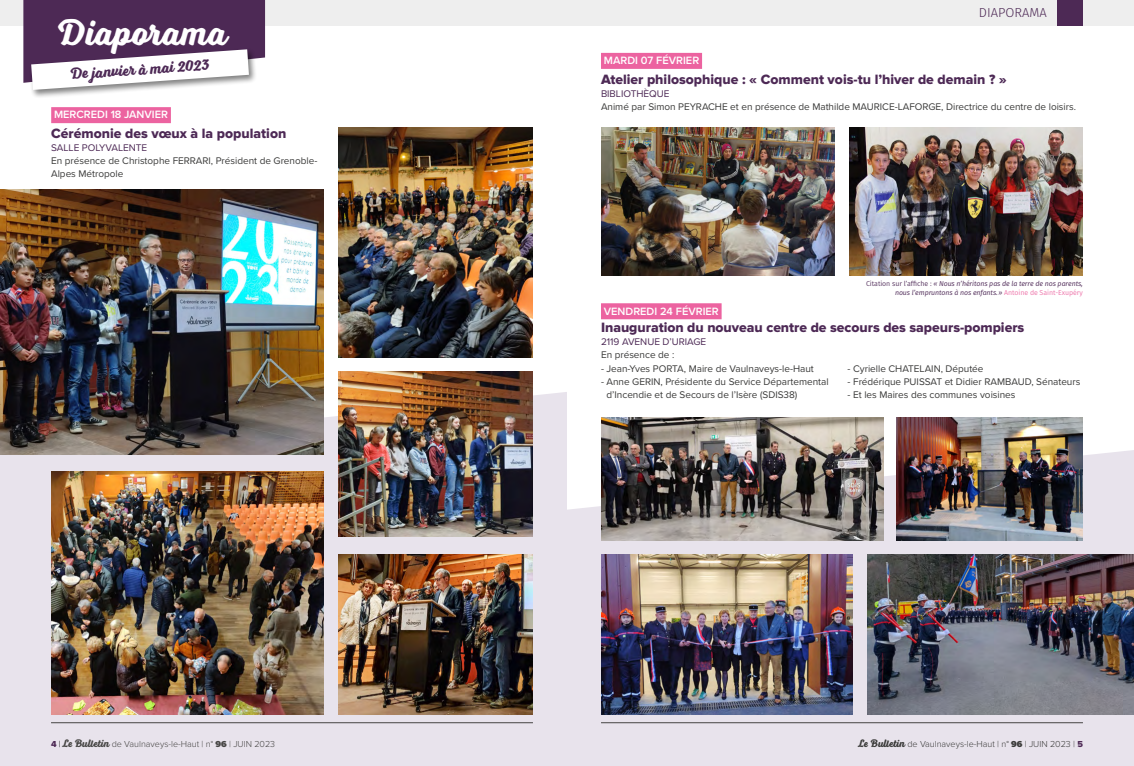
<style>
.page{position:relative;width:1134px;height:766px;background:#fff}
.page>*{position:absolute;margin:0;border:0;box-sizing:border-box;transform-origin:0 0}
.t1{font:700 37.2px "Voltage";color:#fff}
.t2{font:700 16px "Voltage";color:#4d2955}
.t3{font:14px "Proxima Nova Extrabld";color:#4d2955}
.t4{font:300 13px "Fira Sans";color:#4d2955}
.t5{font:600 11px "Proxima Nova";color:#fff}
.t6{font:10px/13px "Proxima Nova";color:#3b3b3a}
.t7{font:10px "Proxima Nova";color:#4d2955}
.t8{font:300 9px "Proxima Nova";color:#464544}
.t9{font:300 9px "Proxima Nova";color:#3b3b3a}
.t10{font:italic 7px/9px "Fira Sans";letter-spacing:-.01em;color:#5b3963;text-align:right}
.s1{font-family:"Proxima Nova Extrabld";font-weight:400;color:#4d2955}
.s2{color:#000}
.s3{font-family:"Voltage";font-weight:700;font-size:11px}
.s4{font-weight:900}
.s5{font-style:normal}
.s6{font-style:normal;color:#ee76ab}
</style>
<div class="page">
<div style="left:0;top:392px;width:567px;height:373px;background:#e8e3ec"></div>
<svg style="left:567px;top:450px;width:567px;height:315px;background:#e6e1ea"></svg>
<hr style="left:51px;top:722px;width:482px;height:1px;background:#464544">
<hr style="left:601px;top:722px;width:482px;height:1px;background:#464544">
<div style="left:0;top:0;width:1134px;height:26px;background:#eee"></div>
<div style="left:1057px;top:0;width:26px;height:26px;background:#4d2955"></div>
<div style="left:29px;top:47px;width:228px;height:51px;background:#000;opacity:.5"></div>
<svg style="left:23px;top:0;width:242px;height:90px"></svg>
<div style="left:51px;top:107px;width:120px;height:16px;background:#ec63a0"></div>
<div style="left:601px;top:53px;width:101px;height:16px;background:#ec63a0"></div>
<img style="left:338px;top:127px;width:195px;height:230px">
<img style="left:338px;top:371px;width:195px;height:165px">
<img style="left:601px;top:127px;width:234px;height:148px">
<img style="left:849px;top:127px;width:234px;height:148px">
<img style="left:51px;top:471px;width:272px;height:243px">
<img style="left:0;top:189px;width:323px;height:265px">
<div style="left:601px;top:303px;width:121px;height:16px;background:#ec63a0"></div>
<img style="left:338px;top:554px;width:195px;height:160px">
<img style="left:867px;top:554px;width:267px;height:160px">
<img style="left:601px;top:418px;width:282px;height:122px">
<img style="left:601px;top:554px;width:252px;height:160px">
<img style="left:897px;top:418px;width:186px;height:122px">
<h1 class="t1" style="left:58px;top:10px;width:171px">Diaporama</h1>
<h2 class="t2" style="left:70px;top:64px;width:140px;rotate:-4deg">De janvier à mai 2023</h2>
<p class="t5" style="left:54px;top:107px;width:116px">MERCREDI 18 JANVIER</p>
<h3 class="t3" style="left:51px;top:125px;width:237px">Cérémonie des vœux à la population</h3>
<p class="t7" style="left:51px;top:140px;width:98px">SALLE POLYVALENTE</p>
<p class="t6" style="left:51px;top:154px;width:268px">En présence de Christophe FERRARI, Président de Grenoble-<br>Alpes Métropole</p>
<p class="t8" style="left:51px;top:738px;width:226px"><span class="s1">4</span> <span class="s2">|</span> <span class="s3">Le Bulletin</span> de Vaulnaveys-le-Haut | n° <span class="s4">96</span> | JUIN 2023</p>
<h3 class="t4" style="left:979px;top:4px;width:70px">DIAPORAMA</h3>
<p class="t5" style="left:604px;top:52px;width:97px">MARDI 07 FÉVRIER</p>
<h3 class="t3" style="left:601px;top:71px;width:407px">Atelier philosophique : « Comment vois-tu l’hiver de demain ? »</h3>
<p class="t7" style="left:601px;top:86px;width:70px">BIBLIOTHÈQUE</p>
<p class="t6" style="left:601px;top:100px;width:476px">Animé par Simon PEYRACHE et en présence de Mathilde MAURICE-LAFORGE, Directrice du centre de loisirs.</p>
<p class="t10" style="left:866px;top:279px;width:218px"><span class="s5">Citation sur l’affiche :</span> « Nous n’héritons pas de la terre de nos parents, nous l’empruntons à nos enfants.» <span class="s6">Antoine de Saint-Exupéry</span></p>
<p class="t5" style="left:604px;top:302px;width:116px">VENDREDI 24 FÉVRIER</p>
<h3 class="t3" style="left:601px;top:319px;width:425px">Inauguration du nouveau centre de secours des sapeurs-pompiers</h3>
<p class="t7" style="left:601px;top:334px;width:107px">2119 AVENUE D’URIAGE</p>
<p class="t6" style="left:601px;top:348px;width:75px">En présence de :</p>
<p class="t6" style="left:601px;top:361px;width:214px">- Jean-Yves PORTA, Maire de Vaulnaveys-le-Haut</p>
<p class="t6" style="left:606px;top:374px;width:224px;text-indent:-6px">- Anne GERIN, Présidente du Service Départemental d’Incendie et de Secours de l’Isère (SDIS38)</p>
<p class="t6" style="left:848px;top:361px;width:137px">- Cyrielle CHATELAIN, Députée</p>
<p class="t6" style="left:848px;top:374px;width:234px">- Frédérique PUISSAT et Didier RAMBAUD, Sénateurs</p>
<p class="t6" style="left:848px;top:387px;width:169px">- Et les Maires des communes voisines</p>
<p class="t9" style="left:858px;top:738px;width:226px"><span class="s3">Le Bulletin</span> de Vaulnaveys-le-Haut | n° <span class="s4">96</span> | JUIN 2023 | <span class="s1">5</span></p>
</div>
